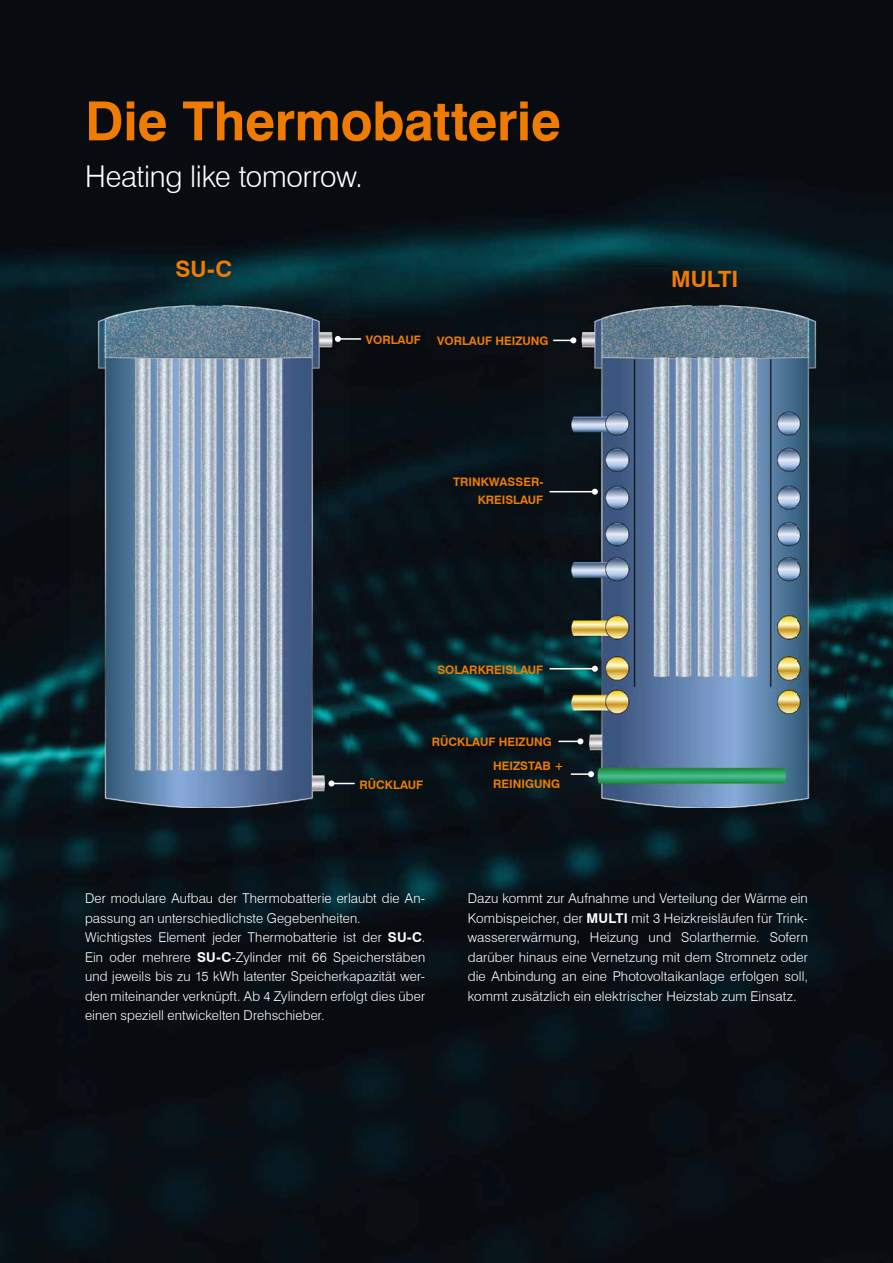
<style>
.page{position:relative;width:893px;height:1263px;background:#fff}
.page>*{position:absolute;margin:0;border:0;box-sizing:border-box;transform-origin:0 0}
.t1{font:700 54px "Swiss 721 BT";letter-spacing:-.01em;color:#ef7c00}
.t2{font:300 30px "Swiss 721 BT";letter-spacing:-.01em;color:#fff}
.t3{font:700 22.5px "Swiss 721 BT";color:#ef7c00}
.t4{font:300 13.5px/19.5px "Swiss 721 BT";letter-spacing:.01em;color:#fff}
.t5{font:700 11.7px/18px "Swiss 721 BT";color:#ef7c00;text-align:right}
.s1{font-weight:700}
</style>
<div class="page">
<img style="left:0;top:0;width:893px;height:1263px">
<img style="left:70px;top:268px;width:280px;height:540px">
<img style="left:544px;top:268px;width:303px;height:540px">
<hr style="left:549px;top:491px;width:47px;height:1px;background:#fff">
<svg style="left:592px;top:489px;width:6px;height:6px"></svg>
<hr style="left:549px;top:668px;width:47px;height:1px;background:#fff">
<svg style="left:592px;top:666px;width:6px;height:6px"></svg>
<svg style="left:558px;top:738px;width:25px;height:6px"></svg>
<svg style="left:553px;top:337px;width:23px;height:6px"></svg>
<hr style="left:571px;top:773px;width:21px;height:2px;background:#fff">
<svg style="left:588px;top:771px;width:6px;height:6px"></svg>
<hr style="left:337px;top:338px;width:24px;height:2px;background:#fff">
<svg style="left:335px;top:336px;width:6px;height:6px"></svg>
<svg style="left:328px;top:780px;width:27px;height:6px"></svg>
<h1 class="t1" style="left:85px;top:88px;width:477px">Die Thermobatterie</h1>
<h2 class="t2" style="left:85px;top:158px;width:279px">Heating like tomorrow.</h2>
<h3 class="t3" style="left:175px;top:255px;width:58px">SU-C</h3>
<p class="t5" style="left:366px;top:331px;width:56px">VORLAUF</p>
<p class="t5" style="left:437px;top:332px;width:113px">VORLAUF HEIZUNG</p>
<p class="t5" style="left:453px;top:473px;width:92px">TRINKWASSER-<br>KREISLAUF</p>
<p class="t5" style="left:437px;top:660px;width:107px">SOLARKREISLAUF</p>
<p class="t5" style="left:360px;top:776px;width:65px">RÜCKLAUF</p>
<p class="t5" style="left:432px;top:733px;width:122px">RÜCKLAUF HEIZUNG</p>
<p class="t5" style="left:493px;top:757px;width:72px;text-align:left">HEIZSTAB +<br>REINIGUNG</p>
<h3 class="t3" style="left:671px;top:265px;width:69px">MULTI</h3>
<p class="t4" style="left:85px;top:889px;width:342px">Der modulare Aufbau der Thermobatterie erlaubt die An&shy;passung an unterschiedlichste Gegebenheiten.<br>Wichtigstes Element jeder Thermobatterie ist der <span class="s1">SU-C</span>.<br>Ein oder mehrere <span class="s1">SU-C</span>-Zylinder mit 66 Speicherstäben und jeweils bis zu 15 kWh latenter Speicherkapazität wer&shy;den miteinander verknüpft. Ab 4 Zylindern erfolgt dies über einen speziell entwickelten Drehschieber.</p>
<p class="t4" style="left:468px;top:889px;width:342px;text-align:justify">Dazu kommt zur Aufnahme und Verteilung der Wärme ein Kombispeicher, der <span class="s1">MULTI</span> mit 3 Heizkreisläufen für Trink&shy;wassererwärmung, Heizung und Solarthermie. Sofern darüber hinaus eine Vernetzung mit dem Stromnetz oder die Anbindung an eine Photovoltaikanlage erfolgen soll, kommt zusätzlich ein elektrischer Heizstab zum Einsatz.</p>
</div>
